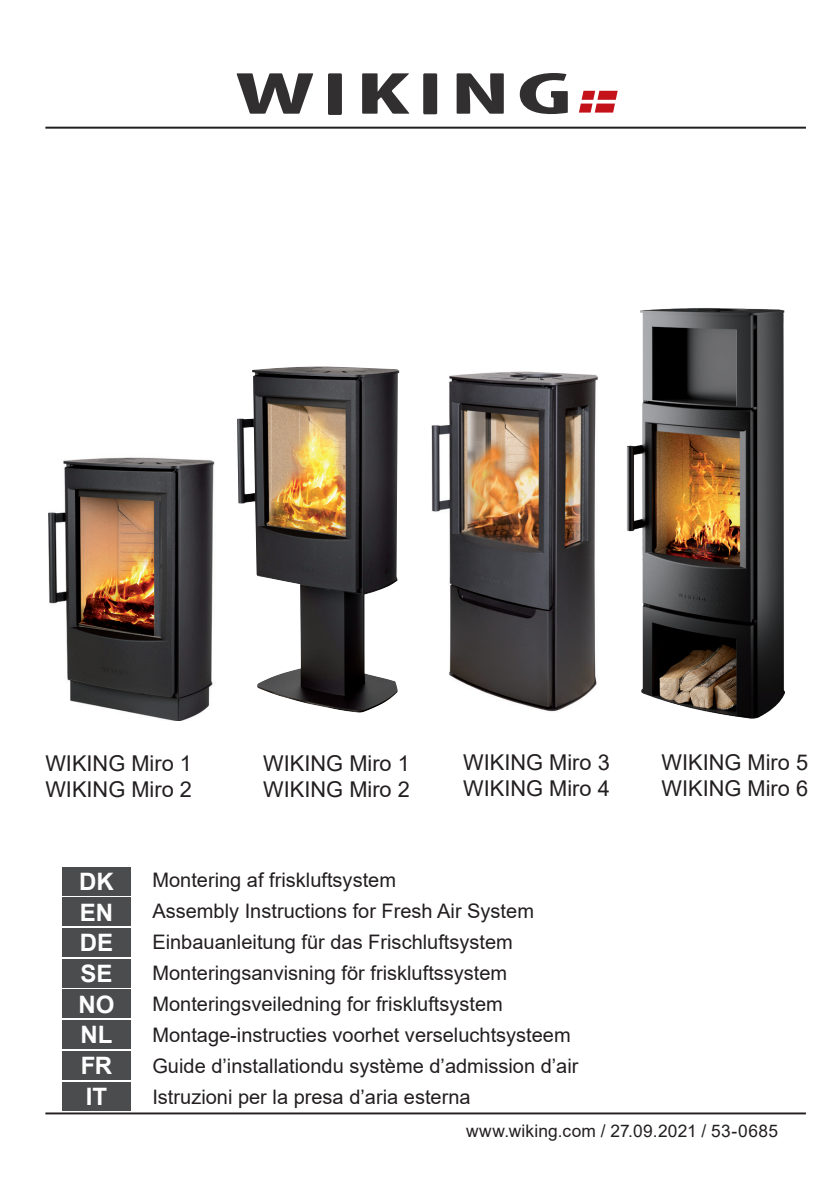
<style>
.page{position:relative;width:840px;height:1191px;background:#fff}
.page>*{position:absolute;margin:0;border:0;box-sizing:border-box;transform-origin:0 0}
.t1{font:700 24px/30.6px "Arial";color:#fff}
.t2{font:21.8px/26.2px "Arial";color:#231f20}
.t3{font:20px/31px "Arial";color:#231f20}
.t4{font:17.4px "Arial";letter-spacing:.015em;color:#231f20}
</style>
<div class="page">
<hr style="left:45px;top:127px;width:760px;height:2px;background:#231f20">
<svg style="left:236px;top:73px;width:77px;height:41px"></svg>
<svg style="left:362px;top:73px;width:47px;height:41px"></svg>
<svg style="left:456px;top:73px;width:47px;height:41px"></svg>
<svg style="left:519px;top:73px;width:48px;height:41px"></svg>
<div style="left:328px;top:73px;width:14px;height:42px;background:#312f30"></div>
<div style="left:423px;top:73px;width:14px;height:41px;background:#312f30"></div>
<svg style="left:579px;top:91px;width:38px;height:22px"></svg>
<hr style="left:45px;top:1112px;width:760px;height:2px;background:#231f20">
<div style="left:62px;top:867px;width:68px;height:28px;background:#4b4c4d"></div>
<div style="left:62px;top:959px;width:68px;height:28px;background:#4b4c4d"></div>
<div style="left:62px;top:989px;width:68px;height:29px;background:#4b4c4d"></div>
<div style="left:62px;top:897px;width:68px;height:29px;background:#4b4c4d"></div>
<div style="left:62px;top:928px;width:68px;height:28px;background:#4b4c4d"></div>
<div style="left:62px;top:1081px;width:68px;height:29px;background:#4b4c4d"></div>
<div style="left:62px;top:1051px;width:68px;height:28px;background:#4b4c4d"></div>
<div style="left:62px;top:1020px;width:68px;height:28px;background:#4b4c4d"></div>
<img style="left:48px;top:457px;width:167px;height:263px">
<img style="left:431px;top:371px;width:167px;height:341px">
<img style="left:626px;top:308px;width:160px;height:411px">
<img style="left:237px;top:366px;width:162px;height:346px">
<p class="t2" style="left:45px;top:750px;width:148px">WIKING Miro 1<br>WIKING Miro 2</p>
<p class="t2" style="left:463px;top:749px;width:148px">WIKING Miro 3<br>WIKING Miro 4</p>
<p class="t2" style="left:661px;top:749px;width:148px">WIKING Miro 5<br>WIKING Miro 6</p>
<p class="t2" style="left:263px;top:750px;width:148px">WIKING Miro 1<br>WIKING Miro 2</p>
<p class="t1" style="left:79px;top:866px;width:36px">DK</p>
<p class="t1" style="left:80px;top:897px;width:35px">EN<br>DE</p>
<p class="t1" style="left:78px;top:958px;width:37px">SE<br>NO</p>
<p class="t1" style="left:80px;top:1019px;width:33px">NL</p>
<p class="t1" style="left:81px;top:1050px;width:33px">FR</p>
<p class="t1" style="left:86px;top:1081px;width:23px">IT</p>
<p class="t3" style="left:152px;top:864px;width:427px">Montering af friskluftsystem<br>Assembly Instructions for Fresh Air System Einbauanleitung für das Frischluftsystem Monteringsanvisning för friskluftssystem Monteringsveiledning for friskluftsystem Montage-instructies voorhet verseluchtsysteem Guide d’installationdu système d’admission d’air Istruzioni per la presa d’aria esterna</p>
<p class="t4" style="left:466px;top:1119px;width:313px">www.wiking.com / 27.09.2021 / 53-0685</p>
</div>
